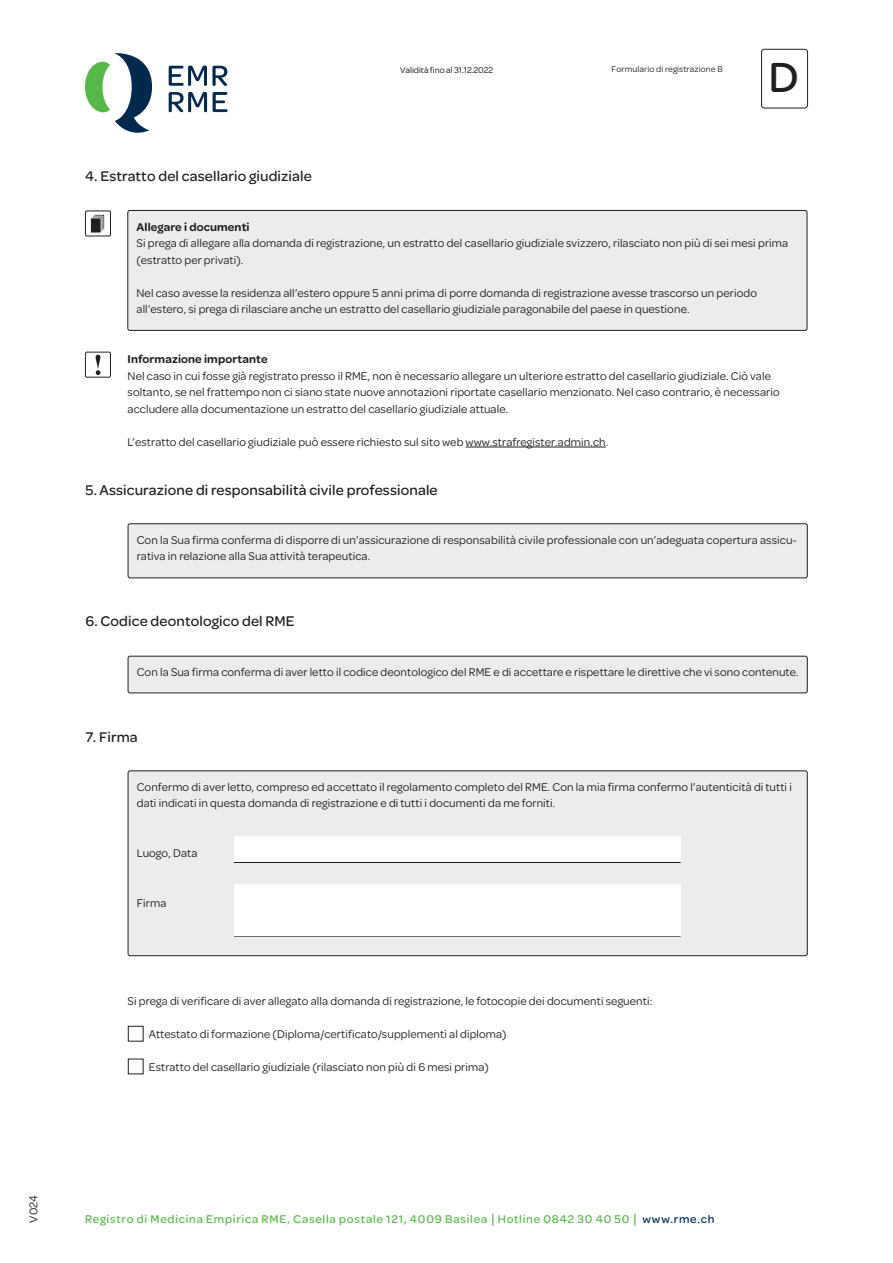
<style>
.page{position:relative;width:893px;height:1263px;background:#fff}
.page>*{position:absolute;margin:0;border:0;box-sizing:border-box;transform-origin:0 0}
._00-ABC{font:500 45px "Omnes";color:#231f20}
._03-Titel-IT{font:500 15px "Omnes";letter-spacing:.01em;color:#231f20}
._03-Lauftext-IT{font:12px/16.5px "Omnes";letter-spacing:.01em;color:#231f20}
.t1{font:500 12px "Omnes";letter-spacing:.065em;color:#56b947}
._03-Lauftext-IT-Bold{font:600 12px "Omnes";letter-spacing:.01em;color:#231f20}
.t2{font:9px "Omnes";letter-spacing:.015em;color:#231f20}
.t3{font:9px "Omnes";color:#000}
.s1{font-size:14.4px}
.s2{color:#00294e}
</style>
<div class="page">
<svg style="left:85px;top:53px;width:67px;height:80px"></svg>
<svg style="left:169px;top:66px;width:58px;height:20px"></svg>
<svg style="left:169px;top:92px;width:38px;height:20px"></svg>
<svg style="left:213px;top:92px;width:14px;height:20px"></svg>
<hr style="left:465px;top:447px;width:141px;height:1px;background:#231f20">
<div style="left:128px;top:210px;width:679px;height:120px;background:#ececee;border-radius:2px"></div>
<div style="left:128px;top:210px;width:679px;height:121px;border:1px solid #231f20;border-radius:2px"></div>
<div style="left:128px;top:524px;width:679px;height:54px;background:#ececee;border-radius:2px"></div>
<div style="left:128px;top:523px;width:679px;height:55px;border:1px solid #231f20;border-radius:2px"></div>
<div style="left:128px;top:656px;width:679px;height:37px;background:#ececee;border-radius:2px"></div>
<div style="left:128px;top:656px;width:679px;height:37px;border:1px solid #231f20;border-radius:2px"></div>
<div style="left:128px;top:771px;width:679px;height:185px;background:#ececee;border-radius:2px"></div>
<div style="left:128px;top:771px;width:679px;height:185px;border:1px solid #231f20;border-radius:2px"></div>
<div style="left:85px;top:211px;width:26px;height:25px;border:1px solid #231f20;border-radius:2px"></div>
<div style="left:94px;top:214px;width:11px;height:16px;border:1px solid #fff"></div>
<div style="left:92px;top:216px;width:11px;height:16px;border:1px solid #fff"></div>
<div style="left:90px;top:218px;width:11px;height:15px;background:#231f20"></div>
<div style="left:90px;top:218px;width:11px;height:15px;border:1px solid #fff"></div>
<div style="left:85px;top:352px;width:26px;height:25px;border:1px solid #231f20;border-radius:2px"></div>
<svg style="left:96px;top:355px;width:4px;height:20px"></svg>
<div style="left:234px;top:837px;width:446px;height:26px;background:#231f20"></div>
<div style="left:234px;top:837px;width:446px;height:25px;background:#fff"></div>
<div style="left:234px;top:885px;width:446px;height:51px;background:#fff"></div>
<div style="left:761px;top:49px;width:47px;height:59px;border:1px solid #231f20;border-radius:3px"></div>
<div style="left:128px;top:1026px;width:16px;height:15px;border:1px solid #231f20"></div>
<div style="left:128px;top:1059px;width:16px;height:15px;border:1px solid #231f20"></div>
<p class="_03-Titel-IT" style="left:85px;top:166px;width:228px">4. Estratto del casellario giudiziale</p>
<p class="t3" style="left:400px;top:64px;width:95px">Validità fino al 31.12.2022</p>
<p class="t2" style="left:612px;top:63px;width:113px">Formulario di registrazione B</p>
<p class="_00-ABC" style="left:768px;top:47px;width:32px">D</p>
<p class="_03-Lauftext-IT-Bold" style="left:137px;top:218px;width:115px">Allegare i documenti</p>
<p class="_03-Lauftext-IT" style="left:137px;top:234px;width:653px">Si prega di allegare alla domanda di registrazione, un estratto del casellario giudiziale svizzero, rilasciato non più di sei mesi prima (estratto per privati).</p>
<p class="_03-Lauftext-IT" style="left:137px;top:284px;width:622px">Nel caso avesse la residenza all’estero oppure 5 anni prima di porre domanda di registrazione avesse trascorso un periodo</p>
<p class="_03-Lauftext-IT" style="left:137px;top:300px;width:554px">all’estero, si prega di rilasciare anche un estratto del casellario giudiziale paragonabile del paese in questione.</p>
<p class="_03-Lauftext-IT-Bold" style="left:128px;top:351px;width:142px">Informazione importante</p>
<p class="_03-Lauftext-IT" style="left:128px;top:367px;width:654px">Nel caso in cui fosse già registrato presso il RME, non è necessario allegare un ulteriore estratto del casellario giudiziale. Ciò vale soltanto, se nel frattempo non ci siano state nuove annotazioni riportate casellario menzionato. Nel caso contrario, è necessario accludere alla documentazione un estratto del casellario giudiziale attuale.</p>
<p class="_03-Lauftext-IT" style="left:128px;top:433px;width:482px">L’estratto del casellario giudiziale può essere richiesto sul sito web www.strafregister.admin.ch.</p>
<p class="_03-Titel-IT" style="left:85px;top:480px;width:354px">5. Assicurazione di responsabilità civile professionale</p>
<p class="_03-Lauftext-IT" style="left:137px;top:531px;width:662px">Con la Sua firma conferma di disporre di un’assicurazione di responsabilità civile professionale con un’adeguata copertura assicu&shy;rativa in relazione alla Sua attività terapeutica.</p>
<p class="_03-Titel-IT" style="left:85px;top:611px;width:211px">6. Codice deontologico del RME</p>
<p class="_03-Lauftext-IT" style="left:137px;top:663px;width:663px">Con la Sua firma conferma di aver letto il codice deontologico del RME e di accettare e rispettare le direttive che vi sono contenute.</p>
<p class="_03-Titel-IT" style="left:85px;top:726px;width:54px">7. Firma</p>
<p class="_03-Lauftext-IT" style="left:137px;top:778px;width:657px">Confermo di aver letto, compreso ed accettato il regolamento completo del RME. Con la mia firma confermo l’autenticità di tutti i dati indicati in questa domanda di registrazione e di tutti i documenti da me forniti.</p>
<p class="_03-Lauftext-IT" style="left:137px;top:844px;width:62px">Luogo, Data</p>
<p class="_03-Lauftext-IT" style="left:137px;top:893px;width:31px">Firma</p>
<p class="_03-Lauftext-IT" style="left:128px;top:992px;width:526px">Si prega di verificare di aver allegato alla domanda di registrazione, le fotocopie dei documenti seguenti:</p>
<p class="_03-Lauftext-IT" style="left:149px;top:1025px;width:359px">Attestato di formazione (Diploma/certificato/supplementi al diploma)</p>
<p class="_03-Lauftext-IT" style="left:149px;top:1058px;width:341px">Estratto del casellario giudiziale (rilasciato non più di 6 mesi prima)</p>
<p class="_03-Lauftext-IT" style="left:24px;top:1222px;width:29px;rotate:-90deg">V024</p>
<p class="t1" style="left:85px;top:1211px;width:631px">Registro di Medicina Empirica RME, Casella postale 121<span class="s1">,</span> 4009 Basilea <span class="s1">|</span> Hotline 0842 30 40 50 <span class="s1">|</span> <span class="s2">www.rme.ch</span></p>
</div>
